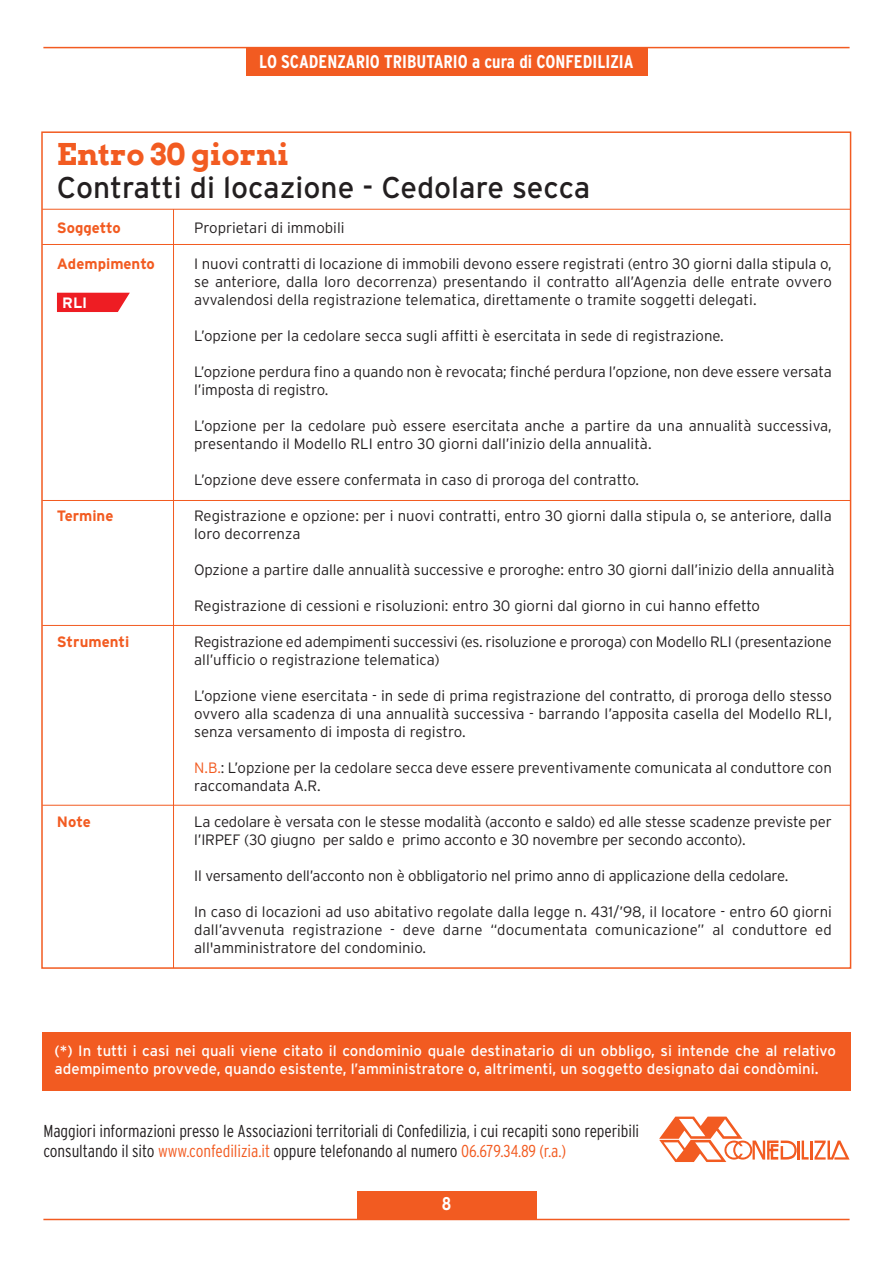
<style>
.page{position:relative;width:893px;height:1263px;background:#fff}
.page>*{position:absolute;margin:0;border:0;box-sizing:border-box;transform-origin:0 0}
.t1{font:30px "Interstate";color:#231f20}
.t2{font:700 30px "Arvo";color:#f25b21}
.t3{font:700 condensed 18.45px "Interstate";color:#fff}
.t4{font:300 condensed 17.25px/20.7px "Interstate";letter-spacing:-.005em;color:#231f20}
.t5{font:300 15px/18px "Interstate";letter-spacing:-.01em;color:#231f20}
.t6{font:15px/18px "Interstate";color:#fff}
.t7{font:700 15px "Interstate";color:#f25b21}
.t8{font:700 15px "Interstate";color:#fff}
.s1{color:#f25b21}
</style>
<div class="page">
<svg style="left:659px;top:1116px;width:191px;height:46px"></svg>
<hr style="left:43px;top:1219px;width:807px;height:1px;background:#f25b21">
<div style="left:357px;top:1191px;width:179px;height:28px;background:#f25b21"></div>
<hr style="left:43px;top:47px;width:807px;height:1px;background:#f25b21">
<div style="left:246px;top:48px;width:401px;height:28px;background:#f25b21"></div>
<hr style="left:42px;top:244px;width:808px;height:1px;background:#f25b21">
<hr style="left:173px;top:209px;width:1px;height:759px;background:#f25b21">
<hr style="left:42px;top:500px;width:808px;height:1px;background:#f25b21">
<hr style="left:42px;top:625px;width:808px;height:1px;background:#f25b21">
<hr style="left:42px;top:805px;width:808px;height:1px;background:#f25b21">
<hr style="left:42px;top:209px;width:808px;height:1px;background:#f25b21">
<div style="left:42px;top:1032px;width:809px;height:59px;background:#f25b21"></div>
<svg style="left:57px;top:293px;width:73px;height:19px"></svg>
<p class="t3" style="left:259px;top:51px;width:376px">LO SCADENZARIO TRIBUTARIO a cura di CONFEDILIZIA</p>
<h1 class="t2" style="left:57px;top:136px;width:233px">Entro 30 giorni</h1>
<h1 class="t1" style="left:57px;top:171px;width:535px">Contratti di locazione - Cedolare secca</h1>
<p class="t7" style="left:57px;top:219px;width:65px">Soggetto</p>
<p class="t7" style="left:57px;top:255px;width:100px">Adempimento</p>
<p class="t5" style="left:194px;top:218px;width:152px">Proprietari di immobili</p>
<p class="t5" style="left:194px;top:254px;width:639px;text-align:justify">I nuovi contratti di locazione di immobili devono essere registrati (entro 30 giorni dalla stipula o, se anteriore, dalla loro decorrenza) presentando il contratto all’Agenzia delle entrate ovvero avvalendosi della registrazione telematica, direttamente o tramite soggetti delegati.</p>
<p class="t5" style="left:194px;top:326px;width:531px">L’opzione per la cedolare secca sugli affitti è esercitata in sede di registrazione.</p>
<p class="t5" style="left:194px;top:362px;width:639px">L’opzione perdura fino a quando non è revocata; finché perdura l’opzione, non deve essere versata l’imposta di registro.</p>
<p class="t5" style="left:194px;top:416px;width:639px">L’opzione per la cedolare può essere esercitata anche a partire da una annualità successiva, presentando il Modello RLI entro 30 giorni dall’inizio della annualità.</p>
<p class="t5" style="left:194px;top:470px;width:446px">L’opzione deve essere confermata in caso di proroga del contratto.</p>
<p class="t5" style="left:194px;top:506px;width:639px">Registrazione e opzione: per i nuovi contratti, entro 30 giorni dalla stipula o, se anteriore, dalla loro decorrenza</p>
<p class="t5" style="left:194px;top:560px;width:642px">Opzione a partire dalle annualità successive e proroghe: entro 30 giorni dall’inizio della annualità</p>
<p class="t5" style="left:194px;top:596px;width:567px">Registrazione di cessioni e risoluzioni: entro 30 giorni dal giorno in cui hanno effetto</p>
<p class="t5" style="left:194px;top:632px;width:639px">Registrazione ed adempimenti successivi (es. risoluzione e proroga) con Modello RLI (presentazione all’ufficio o registrazione telematica)</p>
<p class="t5" style="left:194px;top:686px;width:639px;text-align:justify">L’opzione viene esercitata - in sede di prima registrazione del contratto, di proroga dello stesso ovvero alla scadenza di una annualità successiva - barrando l’apposita casella del Modello RLI, senza versamento di imposta di registro.</p>
<p class="t5" style="left:194px;top:758px;width:639px"><span class="s1">N.B.</span>: L’opzione per la cedolare secca deve essere preventivamente comunicata al conduttore con raccomandata A.R.</p>
<p class="t5" style="left:194px;top:812px;width:639px">La cedolare è versata con le stesse modalità (acconto e saldo) ed alle stesse scadenze previste per l’IRPEF (30 giugno per saldo e primo acconto e 30 novembre per secondo acconto).</p>
<p class="t5" style="left:194px;top:866px;width:596px">Il versamento dell’acconto non è obbligatorio nel primo anno di applicazione della cedolare.</p>
<p class="t5" style="left:194px;top:902px;width:639px;text-align:justify">In caso di locazioni ad uso abitativo regolate dalla legge n. 431/’98, il locatore - entro 60 giorni dall’avvenuta registrazione - deve darne “documentata comunicazione” al conduttore ed all'amministratore del condominio.</p>
<p class="t8" style="left:62px;top:294px;width:27px">RLI</p>
<p class="t7" style="left:57px;top:507px;width:58px">Termine</p>
<p class="t7" style="left:57px;top:633px;width:74px">Strumenti</p>
<p class="t7" style="left:57px;top:813px;width:35px">Note</p>
<p class="t6" style="left:55px;top:1042px;width:783px">(*) In tutti i casi nei quali viene citato il condominio quale destinatario di un obbligo, si intende che al relativo adempimento provvede, quando esistente, l’amministratore o, altrimenti, un soggetto designato dai condòmini.</p>
<p class="t4" style="left:43px;top:1120px;width:597px">Maggiori informazioni presso le Associazioni territoriali di Confedilizia, i cui recapiti sono reperibili consultando il sito <span class="s1">www.confedilizia.it</span> oppure telefonando al numero <span class="s1">06.679.34.89 (r.a.)</span></p>
<p class="t3" style="left:442px;top:1194px;width:11px">8</p>
</div>
